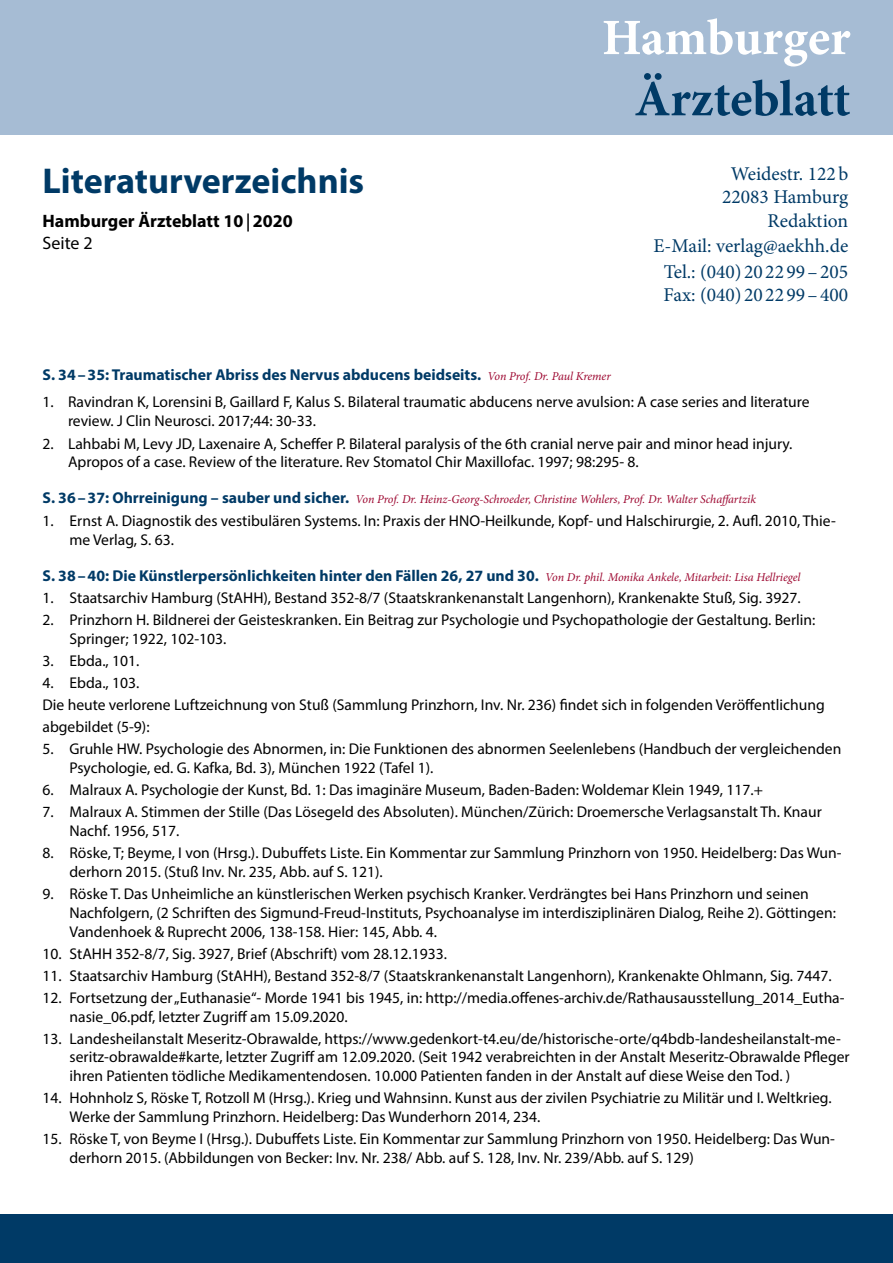
<style>
.page{position:relative;width:893px;height:1263px;background:#fff}
.page>*{position:absolute;margin:0;border:0;box-sizing:border-box;transform-origin:0 0}
.t1{font:700 51px "Minion Pro";letter-spacing:-.005em;color:#003a66}
.t2{font:700 51px "Minion Pro";letter-spacing:-.005em;color:#fff}
.t3{font:700 36px "Myriad Pro";color:#003a66}
.t4{font:19.5px/23.4px "Minion Pro";color:#003a66;text-align:right}
.t5{font:700 18px/21.6px "Myriad Pro";color:#000}
.t6{font:700 15.75px "Myriad Pro";color:#003a66}
.t7{font:15.6px/18.8px "Myriad Pro";color:#000}
.t8{font:italic 12px "Minion Pro";letter-spacing:-.005em;color:#9d0730}
.s1{font-family:"Minion Pro"}
.s2{font-weight:400}
.s3{font-family:"Minion Pro";font-weight:400;font-style:italic;font-size:12px;color:#9d0730}
.s4{font-family:"Myriad Pro";font-weight:700;font-style:normal;font-size:15.75px;color:#003a66}
</style>
<div class="page">
<div style="left:0;top:1214px;width:893px;height:49px;background:#003a66"></div>
<div style="left:0;top:0;width:893px;height:135px;background:#a6bcd4"></div>
<h2 class="t3" style="left:43px;top:157px;width:323px">Literaturverzeichnis</h2>
<p class="t5" style="left:43px;top:210px;width:252px">Hamburger Ärzteblatt 10<span class="s1">|</span>2020<br><span class="s2">Seite 2</span></p>
<h1 class="t2" style="left:602px;top:2px;width:250px">Hamburger</h1>
<h1 class="t1" style="left:634px;top:63px;width:217px">Ärzteblatt</h1>
<p class="t4" style="left:722px;top:162px;width:128px">Weidestr. 122b<br>22083 Hamburg<br>Redaktion</p>
<p class="t4" style="left:653px;top:233px;width:196px;line-height:25.5px;text-align:center">E-Mail: verlag@aekhh.de<br>Tel.: (040) 20 22 99–205</p>
<p class="t4" style="left:664px;top:283px;width:186px">Fax: (040) 20 22 99–400</p>
<p class="t6" style="left:43px;top:364px;width:570px">S. 34–35: Traumatischer Abriss des Nervus abducens beidseits. <span class="s3">Von Prof. Dr. Paul Kremer</span></p>
<p class="t7" style="left:68px;top:392px;width:743px;text-indent:-26px">1. Ravindran K, Lorensini B, Gaillard F, Kalus S. Bilateral traumatic abducens nerve avulsion: A case series and literature review. J Clin Neurosci. 2017;44: 30-33.</p>
<p class="t7" style="left:68px;top:434px;width:726px;text-indent:-26px">2. Lahbabi M, Levy JD, Laxenaire A, Scheffer P. Bilateral paralysis of the 6th cranial nerve pair and minor head injury.<br>Apropos of a case. Review of the literature. Rev Stomatol Chir Maxillofac. 1997; 98:295- 8.</p>
<p class="t8" style="left:43px;top:491px;width:715px"><span class="s4">S. 36–37: Ohrreinigung – sauber und sicher.</span> Von Prof. Dr. Heinz-Georg-Schroeder, Christine Wohlers, Prof. Dr. Walter Schaffartzik</p>
<p class="t7" style="left:70px;top:511px;width:768px;text-indent:-27px">1. Ernst A. Diagnostik des vestibulären Systems. In: Praxis der HNO-Heilkunde, Kopf- und Halschirurgie, 2. Aufl. 2010, Thie&shy;me Verlag, S. 63.</p>
<p class="t6" style="left:43px;top:565px;width:759px">S. 38–40: Die Künstlerpersönlichkeiten hinter den Fällen 26, 27 und 30. <span class="s3">Von Dr. phil. Monika Ankele, Mitarbeit: Lisa Hellriegel</span></p>
<p class="t7" style="left:43px;top:588px;width:760px">1. Staatsarchiv Hamburg (StAHH), Bestand 352-8/7 (Staatskrankenanstalt Langenhorn), Krankenakte Stuß, Sig. 3927.</p>
<p class="t7" style="left:70px;top:610px;width:747px;text-indent:-27px">2. Prinzhorn H. Bildnerei der Geisteskranken. Ein Beitrag zur Psychologie und Psychopathologie der Gestaltung. Berlin:<br>Springer; 1922, 102-103.</p>
<p class="t7" style="left:43px;top:651px;width:98px">3. Ebda., 101.</p>
<p class="t7" style="left:43px;top:671px;width:784px;line-height:22px">4. Ebda., 103.<br>Die heute verlorene Luftzeichnung von Stuß (Sammlung Prinzhorn, Inv. Nr. 236) findet sich in folgenden Veröffentlichung abgebildet (5-9):</p>
<p class="t7" style="left:70px;top:739px;width:773px;text-indent:-27px">5. Gruhle HW. Psychologie des Abnormen, in: Die Funktionen des abnormen Seelenlebens (Handbuch der vergleichenden<br>Psychologie, ed. G. Kafka, Bd. 3), München 1922 (Tafel 1).</p>
<p class="t7" style="left:43px;top:780px;width:722px">6. Malraux A. Psychologie der Kunst, Bd. 1: Das imaginäre Museum, Baden-Baden: Woldemar Klein 1949, 117.+</p>
<p class="t7" style="left:70px;top:802px;width:754px;text-indent:-27px">7. Malraux A. Stimmen der Stille (Das Lösegeld des Absoluten). München/Zürich: Droemersche Verlagsanstalt Th. Knaur<br>Nachf. 1956, 517.</p>
<p class="t7" style="left:70px;top:843px;width:774px;text-indent:-27px">8. Röske, T; Beyme, I von (Hrsg.). Dubuffets Liste. Ein Kommentar zur Sammlung Prinzhorn von 1950. Heidelberg: Das Wun&shy;derhorn 2015. (Stuß Inv. Nr. 235, Abb. auf S. 121).</p>
<p class="t7" style="left:70px;top:884px;width:768px;text-indent:-27px">9. Röske T. Das Unheimliche an künstlerischen Werken psychisch Kranker. Verdrängtes bei Hans Prinzhorn und seinen<br>Nachfolgern, (2 Schriften des Sigmund-Freud-Instituts, Psychoanalyse im interdisziplinären Dialog, Reihe 2). Göttingen:<br>Vandenhoek &amp; Ruprecht 2006, 138-158. Hier: 145, Abb. 4.</p>
<p class="t7" style="left:43px;top:944px;width:406px">10. StAHH 352-8/7, Sig. 3927, Brief (Abschrift) vom 28.12.1933.</p>
<p class="t7" style="left:43px;top:966px;width:791px">11. Staatsarchiv Hamburg (StAHH), Bestand 352-8/7 (Staatskrankenanstalt Langenhorn), Krankenakte Ohlmann, Sig. 7447.</p>
<p class="t7" style="left:70px;top:988px;width:777px;text-indent:-27px">12. Fortsetzung der „Euthanasie“- Morde 1941 bis 1945, in: http://media.offenes-archiv.de/Rathausausstellung_2014_Eutha&shy;nasie_06.pdf, letzter Zugriff am 15.09.2020.</p>
<p class="t7" style="left:70px;top:1029px;width:782px;text-indent:-27px">13. Landesheilanstalt Meseritz-Obrawalde, https://www.gedenkort-t4.eu/de/historische-orte/q4bdb-landesheilanstalt-me&shy;seritz-obrawalde#karte, letzter Zugriff am 12.09.2020. (Seit 1942 verabreichten in der Anstalt Meseritz-Obrawalde Pfleger ihren Patienten tödliche Medikamentendosen. 10.000 Patienten fanden in der Anstalt auf diese Weise den Tod. )</p>
<p class="t7" style="left:70px;top:1088px;width:764px;text-indent:-27px">14. Hohnholz S, Röske T, Rotzoll M (Hrsg.). Krieg und Wahnsinn. Kunst aus der zivilen Psychiatrie zu Militär und I. Weltkrieg.<br>Werke der Sammlung Prinzhorn. Heidelberg: Das Wunderhorn 2014, 234.</p>
<p class="t7" style="left:70px;top:1129px;width:767px;text-indent:-27px">15. Röske T, von Beyme I (Hrsg.). Dubuffets Liste. Ein Kommentar zur Sammlung Prinzhorn von 1950. Heidelberg: Das Wun&shy;derhorn 2015. (Abbildungen von Becker: Inv. Nr. 238/ Abb. auf S. 128, Inv. Nr. 239/Abb. auf S. 129)</p>
</div>
